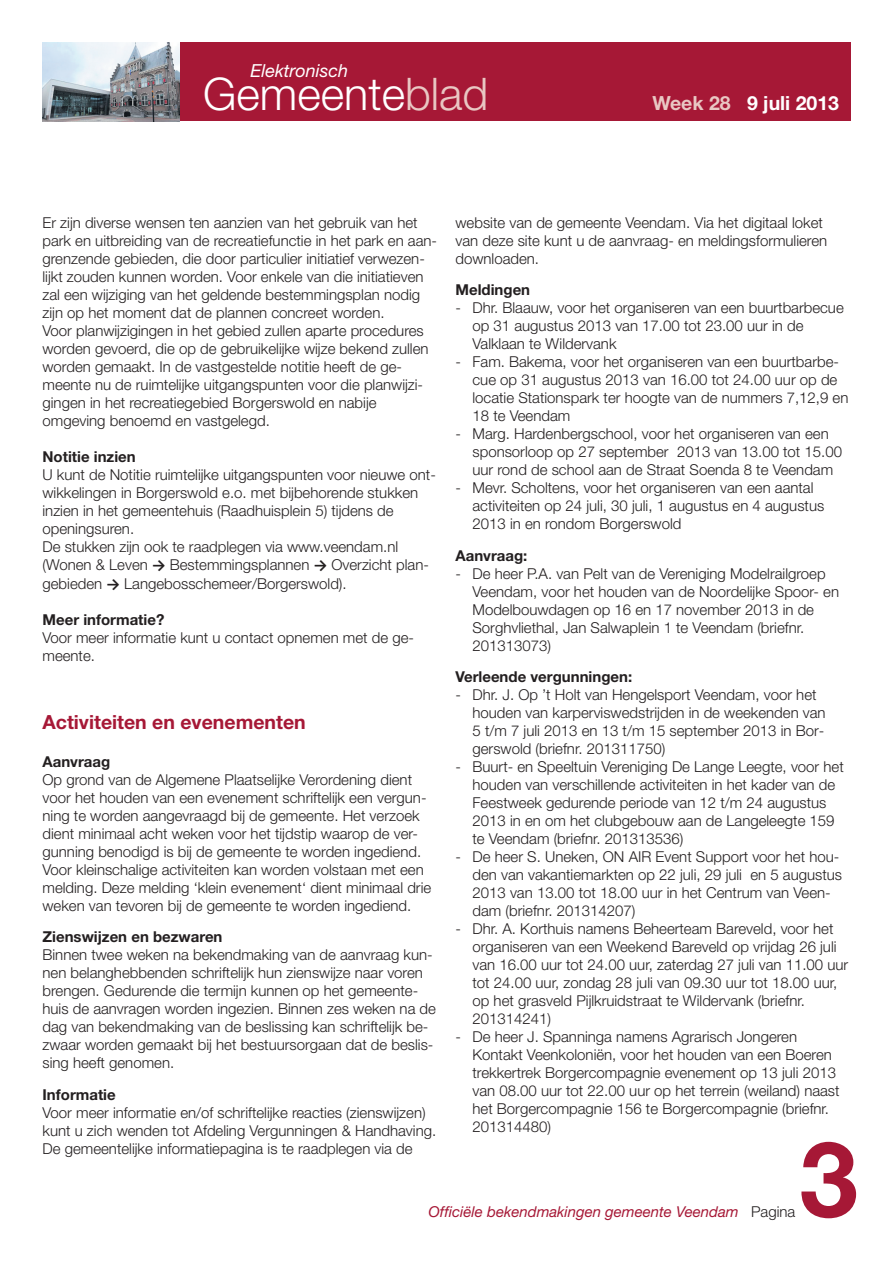
<style>
.page{position:relative;width:893px;height:1263px;background:#fff}
.page>*{position:absolute;margin:0;border:0;box-sizing:border-box;transform-origin:0 0}
.t1{font:700 105px "Helvetica Neue LT Std";color:#a61836}
.t2{font:300 45px "Helvetica Neue LT Std";color:#fff}
.t3{font:700 19.5px "Helvetica Neue LT Std";color:#a61836}
.t4{font:700 19.5px "Helvetica Neue LT Std";color:#fff}
.t5{font:italic 18px "Helvetica Neue LT Std";color:#fff}
.t6{font:300 15px/18px "Helvetica Neue LT Std";color:#231f20}
.t7{font:700 15px "Helvetica Neue LT Std";color:#231f20}
.t8{font:italic 15px "Helvetica Neue LT Std";color:#a61836}
.s1{color:#e9c7c3}
.s2{font-family:"Calibri";font-weight:700}
.s3{font-weight:300;font-style:normal;color:#231f20}
</style>
<div class="page">
<div style="left:43px;top:43px;width:807px;height:78px;background:#a61836"></div>
<img style="left:43px;top:43px;width:137px;height:78px">
<p class="t5" style="left:250px;top:64px;width:99px">Elektronisch</p>
<h2 class="t2" style="left:203px;top:78px;width:287px">Gemeente<span class="s1">blad</span></h2>
<h3 class="t4" style="left:652px;top:97px;width:188px"><span class="s1">Week 28</span> 9 juli 2013</h3>
<p class="t6" style="left:43px;top:215px;width:396px">Er zijn diverse wensen ten aanzien van het gebruik van het park en uitbreiding van de recreatiefunctie in het park en aan&shy;grenzende gebieden, die door particulier initiatief verwezen&shy;lijkt zouden kunnen worden. Voor enkele van die initiatieven zal een wijziging van het geldende bestemmingsplan nodig zijn op het moment dat de plannen concreet worden.<br>Voor planwijzigingen in het gebied zullen aparte procedures worden gevoerd, die op de gebruikelijke wijze bekend zullen worden gemaakt. In de vastgestelde notitie heeft de ge&shy;meente nu de ruimtelijke uitgangspunten voor die planwijzi&shy;gingen in het recreatiegebied Borgerswold en nabije omgeving benoemd en vastgelegd.</p>
<p class="t7" style="left:43px;top:451px;width:95px">Notitie inzien</p>
<p class="t6" style="left:43px;top:467px;width:395px">U kunt de Notitie ruimtelijke uitgangspunten voor nieuwe ont&shy;wikkelingen in Borgerswold e.o. met bijbehorende stukken inzien in het gemeentehuis (Raadhuisplein 5) tijdens de openingsuren.<br>De stukken zijn ook te raadplegen via www.veendam.nl (Wonen &amp; Leven <span class="s2">→</span> Bestemmingsplannen <span class="s2">→</span> Overzicht plan&shy;gebieden <span class="s2">→</span> Langebosschemeer/Borgerswold).</p>
<p class="t7" style="left:43px;top:614px;width:123px">Meer informatie?</p>
<p class="t6" style="left:43px;top:630px;width:373px">Voor meer informatie kunt u contact opnemen met de ge&shy;meente.</p>
<p class="t6" style="left:455px;top:215px;width:373px">website van de gemeente Veendam. Via het digitaal loket van deze site kunt u de aanvraag- en meldingsformulieren downloaden.</p>
<p class="t7" style="left:455px;top:284px;width:76px">Meldingen</p>
<p class="t6" style="left:472px;top:300px;width:373px;text-indent:-17px">- Dhr. Blaauw, voor het organiseren van een buurtbarbecue op 31 augustus 2013 van 17.00 tot 23.00 uur in de<br>Valklaan te Wildervank</p>
<p class="t6" style="left:472px;top:354px;width:377px;text-indent:-17px">- Fam. Bakema, voor het organiseren van een buurtbarbe&shy;cue op 31 augustus 2013 van 16.00 tot 24.00 uur op de locatie Stationspark ter hoogte van de nummers 7,12,9 en 18 te Veendam</p>
<p class="t6" style="left:472px;top:426px;width:371px;text-indent:-17px">- Marg. Hardenbergschool, voor het organiseren van een sponsorloop op 27 september 2013 van 13.00 tot 15.00 uur rond de school aan de Straat Soenda 8 te Veendam</p>
<p class="t6" style="left:472px;top:480px;width:353px;text-indent:-17px">- Mevr. Scholtens, voor het organiseren van een aantal activiteiten op 24 juli, 30 juli, 1 augustus en 4 augustus<br>2013 in en rondom Borgerswold</p>
<p class="t7" style="left:455px;top:550px;width:73px">Aanvraag:</p>
<p class="t6" style="left:472px;top:566px;width:368px;text-indent:-17px">- De heer P.A. van Pelt van de Vereniging Modelrailgroep Veendam, voor het houden van de Noordelijke Spoor- en Modelbouwdagen op 16 en 17 november 2013 in de Sorghvliethal, Jan Salwaplein 1 te Veendam (briefnr.<br>201313073)</p>
<p class="t7" style="left:455px;top:671px;width:178px">Verleende vergunningen:</p>
<p class="t6" style="left:472px;top:687px;width:355px;text-indent:-17px">- Dhr. J. Op ’t Holt van Hengelsport Veendam, voor het houden van karperviswedstrijden in de weekenden van 5 t/m 7 juli 2013 en 13 t/m 15 september 2013 in Bor&shy;gerswold (briefnr. 201311750)</p>
<p class="t6" style="left:472px;top:759px;width:373px;text-indent:-17px">- Buurt- en Speeltuin Vereniging De Lange Leegte, voor het houden van verschillende activiteiten in het kader van de Feestweek gedurende periode van 12 t/m 24 augustus 2013 in en om het clubgebouw aan de Langeleegte 159 te Veendam (briefnr. 201313536)</p>
<p class="t6" style="left:472px;top:849px;width:371px;text-indent:-17px">- De heer S. Uneken, ON AIR Event Support voor het hou&shy;den van vakantiemarkten op 22 juli, 29 juli en 5 augustus 2013 van 13.00 tot 18.00 uur in het Centrum van Veen&shy;dam (briefnr. 201314207)</p>
<p class="t6" style="left:472px;top:921px;width:377px;text-indent:-17px">- Dhr. A. Korthuis namens Beheerteam Bareveld, voor het organiseren van een Weekend Bareveld op vrijdag 26 juli van 16.00 uur tot 24.00 uur, zaterdag 27 juli van 11.00 uur tot 24.00 uur, zondag 28 juli van 09.30 uur tot 18.00 uur, op het grasveld Pijlkruidstraat te Wildervank (briefnr.<br>201314241)</p>
<p class="t6" style="left:472px;top:1029px;width:369px;text-indent:-17px">- De heer J. Spanninga namens Agrarisch Jongeren Kontakt Veenkoloniën, voor het houden van een Boeren trekkertrek Borgercompagnie evenement op 13 juli 2013 van 08.00 uur tot 22.00 uur op het terrein (weiland) naast het Borgercompagnie 156 te Borgercompagnie (briefnr.<br>201314480)</p>
<h3 class="t3" style="left:43px;top:715px;width:265px">Activiteiten en evenementen</h3>
<p class="t7" style="left:43px;top:756px;width:69px">Aanvraag</p>
<p class="t6" style="left:43px;top:772px;width:390px">Op grond van de Algemene Plaatselijke Verordening dient voor het houden van een evenement schriftelijk een vergun&shy;ning te worden aangevraagd bij de gemeente. Het verzoek dient minimaal acht weken voor het tijdstip waarop de ver&shy;gunning benodigd is bij de gemeente te worden ingediend.<br>Voor kleinschalige activiteiten kan worden volstaan met een melding. Deze melding ‘klein evenement‘ dient minimaal drie weken van tevoren bij de gemeente te worden ingediend.</p>
<p class="t7" style="left:43px;top:932px;width:181px">Zienswijzen en bezwaren</p>
<p class="t6" style="left:43px;top:947px;width:395px">Binnen twee weken na bekendmaking van de aanvraag kun&shy;nen belanghebbenden schriftelijk hun zienswijze naar voren brengen. Gedurende die termijn kunnen op het gemeente&shy;huis de aanvragen worden ingezien. Binnen zes weken na de dag van bekendmaking van de beslissing kan schriftelijk be&shy;zwaar worden gemaakt bij het bestuursorgaan dat de beslis&shy;sing heeft genomen.</p>
<p class="t7" style="left:43px;top:1089px;width:75px">Informatie</p>
<p class="t6" style="left:43px;top:1105px;width:395px">Voor meer informatie en/of schriftelijke reacties (zienswijzen) kunt u zich wenden tot Afdeling Vergunningen &amp; Handhaving.<br>De gemeentelijke informatiepagina is te raadplegen via de</p>
<h1 class="t1" style="left:800px;top:1142px;width:60px">3</h1>
<p class="t8" style="left:429px;top:1206px;width:368px">Officiële bekendmakingen gemeente Veendam <span class="s3">Pagina</span></p>
</div>
